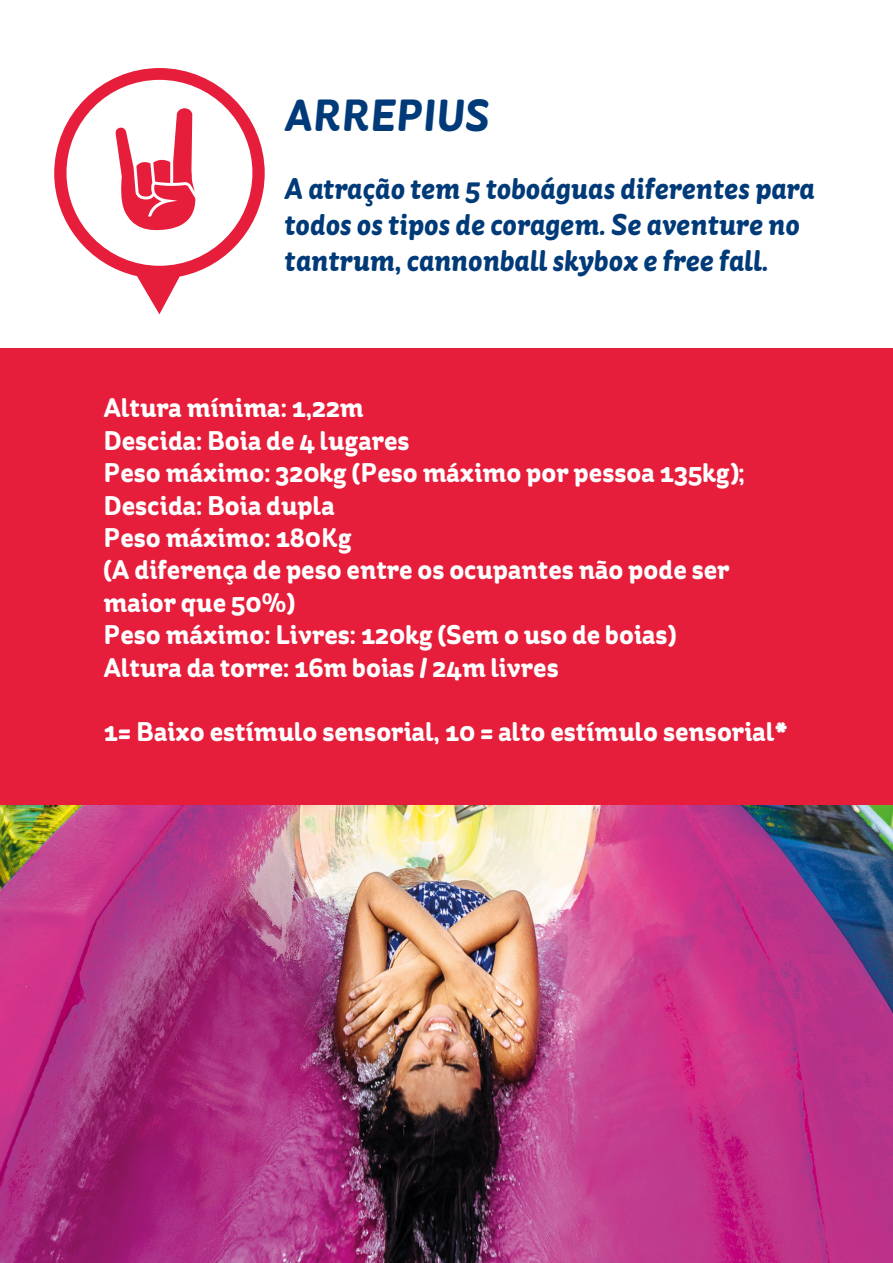
<style>
.page{position:relative;width:893px;height:1263px;background:#fff}
.page>*{position:absolute;margin:0;border:0;box-sizing:border-box;transform-origin:0 0}
.t1{font:italic 700 45px "St Ryde";color:#003a78}
.t2{font:italic 700 30px/36px "St Ryde";color:#003a78}
.t3{font:700 27px/32.4px "St Ryde";color:#fff}
</style>
<div class="page">
<div style="left:0;top:349px;width:893px;height:457px;background:#e61e3b"></div>
<svg style="left:54px;top:68px;width:211px;height:246px"></svg>
<svg style="left:115px;top:108px;width:80px;height:125px"></svg>
<img style="left:0;top:806px;width:893px;height:457px">
<p class="t1" style="left:284px;top:88px;width:206px">ARREPIUS</p>
<p class="t2" style="left:284px;top:171px;width:532px">A atração tem 5 toboáguas diferentes para todos os tipos de coragem. Se aventure no tantrum, cannonball skybox e free fall.</p>
<p class="t3" style="left:103px;top:393px;width:262px">Altura mínima: 1,22m</p>
<p class="t3" style="left:103px;top:425px;width:308px">Descida: Boia de 4 lugares</p>
<p class="t3" style="left:103px;top:457px;width:643px">Peso máximo: 320kg (Peso máximo por pessoa 135kg);</p>
<p class="t3" style="left:103px;top:490px;width:233px">Descida: Boia dupla</p>
<p class="t3" style="left:103px;top:522px;width:250px">Peso máximo: 180Kg</p>
<p class="t3" style="left:103px;top:555px;width:627px">(A diferença de peso entre os ocupantes não pode ser maior que 50%)</p>
<p class="t3" style="left:103px;top:619px;width:574px">Peso máximo: Livres: 120kg (Sem o uso de boias)</p>
<p class="t3" style="left:103px;top:652px;width:457px">Altura da torre: 16m boias / 24m livres</p>
<p class="t3" style="left:103px;top:717px;width:686px">1= Baixo estímulo sensorial, 10 = alto estímulo sensorial*</p>
</div>
